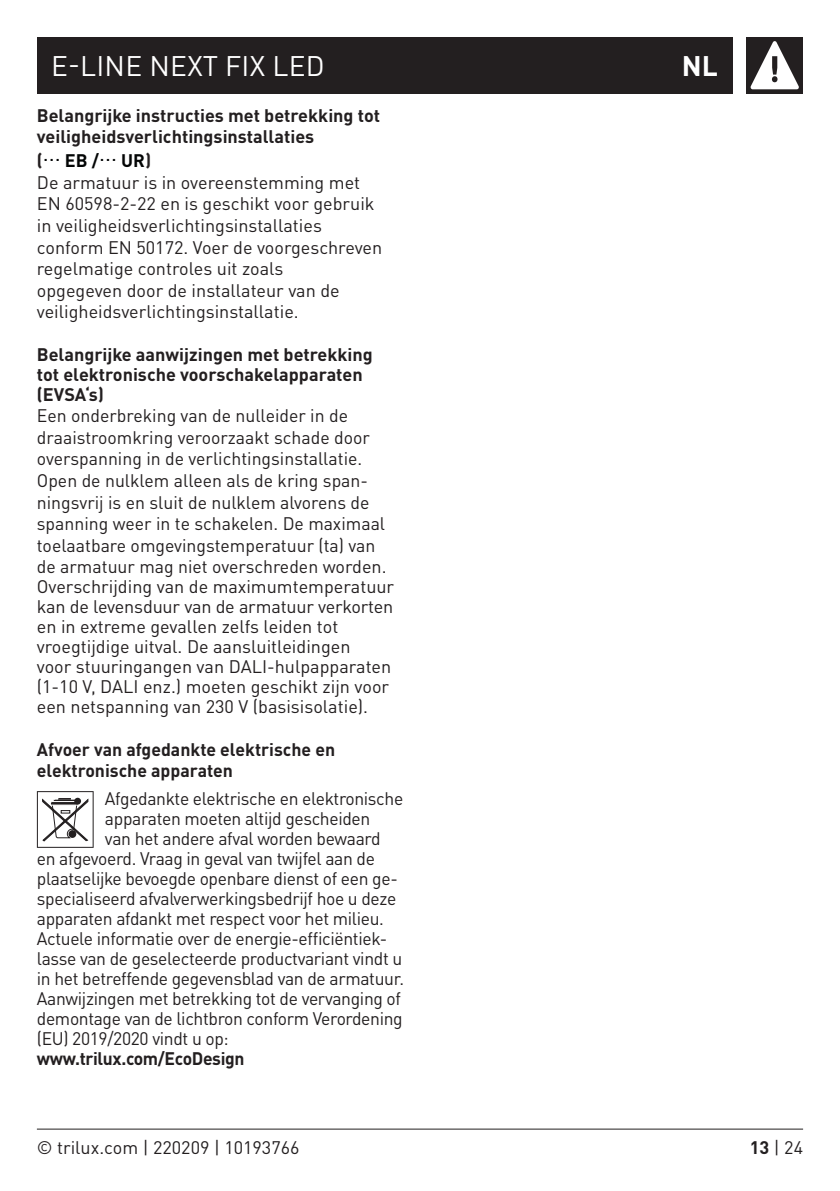
<style>
.page{position:relative;width:840px;height:1191px;background:#fff}
.page>*{position:absolute;margin:0;border:0;box-sizing:border-box;transform-origin:0 0}
.t1{font:28px "DIN Pro";letter-spacing:.01em;color:#fff}
.t2{font:700 28px "DIN Pro";color:#fff}
.t3{font:22px "DIN Pro";color:#030505}
.t4{font:18px/20.8px "DIN Pro";color:#231f20}
.t5{font:700 18px/20px "DIN Pro";color:#231f20}
.t6{font:700 18px "DIN Pro";letter-spacing:-.02em;color:#231f20}
.t7{font:18px "DIN Pro";letter-spacing:-.02em;color:#231f20}
.s1{font-weight:700}
</style>
<div class="page">
<div style="left:37px;top:37px;width:694px;height:57px;background:#231f20"></div>
<hr style="left:37px;top:1128px;width:765px;height:1px;background:#231f20">
<div style="left:746px;top:37px;width:56px;height:57px;background:#231f20"></div>
<svg style="left:750px;top:41px;width:48px;height:48px"></svg>
<svg style="left:37px;top:791px;width:57px;height:57px"></svg>
<div style="left:68px;top:830px;width:8px;height:8px;background:#231f20;border-radius:50%"></div>
<h1 class="t1" style="left:51px;top:44px;width:275px">E-LINE NEXT FIX LED</h1>
<h1 class="t2" style="left:681px;top:44px;width:38px">NL</h1>
<p class="t5" style="left:37px;top:103px;width:344px;line-height:21.6px">Belangrijke instructies met betrekking tot veiligheidsverlichtingsinstallaties</p>
<p class="t3" style="left:37px;top:136px;width:116px"><sub>(</sub>... <sub>EB</sub> <sub>/</sub>... <sub>UR</sub><sub>)</sub></p>
<p class="t4" style="left:37px;top:170px;width:347px;line-height:21.6px">De armatuur is in overeenstemming met EN 60598-2-22 en is geschikt voor gebruik in veiligheidsverlichtingsinstallaties conform EN 50172. Voer de voorgeschreven regelmatige controles uit zoals<br>opgegeven door de installateur van de veiligheidsverlichtingsinstallatie.</p>
<p class="t5" style="left:37px;top:343px;width:337px">Belangrijke aanwijzingen met betrekking tot elektronische voorschakelapparaten (EVSA‘s)</p>
<p class="t4" style="left:37px;top:404px;width:358px">Een onderbreking van de nulleider in de draaistroomkring veroorzaakt schade door overspanning in de verlichtingsinstallatie.<br>Open de nulklem alleen als de kring span&shy;ningsvrij is en sluit de nulklem alvorens de spanning weer in te schakelen. De maximaal toelaatbare omgevingstemperatuur (ta) van de armatuur mag niet overschreden worden.<br>Overschrijding van de maximumtemperatuur kan de levensduur van de armatuur verkorten en in extreme gevallen zelfs leiden tot vroegtijdige uitval. De aansluitleidingen<br>voor stuuringangen van DALI-hulpapparaten (1-10 V, DALI enz.) moeten geschikt zijn voor een netspanning van 230 V (basisisolatie).</p>
<p class="t5" style="left:37px;top:737px;width:299px;line-height:21.6px">Afvoer van afgedankte elektrische en elektronische apparaten</p>
<p class="t4" style="left:105px;top:787px;width:299px">Afgedankte elektrische en elektronische</p>
<p class="t4" style="left:105px;top:807px;width:267px">apparaten moeten altijd gescheiden</p>
<p class="t4" style="left:105px;top:827px;width:277px">van het andere afval worden bewaard</p>
<p class="t4" style="left:37px;top:847px;width:339px">en afgevoerd. Vraag in geval van twijfel aan de</p>
<p class="t4" style="left:37px;top:867px;width:362px">plaatselijke bevoegde openbare dienst of een ge-</p>
<p class="t4" style="left:37px;top:887px;width:361px">specialiseerd afvalverwerkingsbedrijf hoe u deze</p>
<p class="t4" style="left:37px;top:907px;width:348px">apparaten afdankt met respect voor het milieu.</p>
<p class="t4" style="left:37px;top:927px;width:351px">Actuele informatie over de energie-efficiëntiek-</p>
<p class="t4" style="left:37px;top:947px;width:367px">lasse van de geselecteerde productvariant vindt u</p>
<p class="t4" style="left:37px;top:967px;width:368px">in het betreffende gegevensblad van de armatuur.</p>
<p class="t4" style="left:37px;top:987px;width:365px">Aanwijzingen met betrekking tot de vervanging of</p>
<p class="t4" style="left:37px;top:1007px;width:367px">demontage van de lichtbron conform Verordening</p>
<p class="t7" style="left:37px;top:1024px;width:193px">(EU) 2019/2020 vindt u op:</p>
<p class="t6" style="left:37px;top:1044px;width:209px">www.trilux.com/EcoDesign</p>
<p class="t4" style="left:37px;top:1136px;width:264px">© trilux.com | 220209 | 10193766</p>
<p class="t4" style="left:749px;top:1136px;width:55px"><span class="s1">13</span> | 24</p>
</div>
